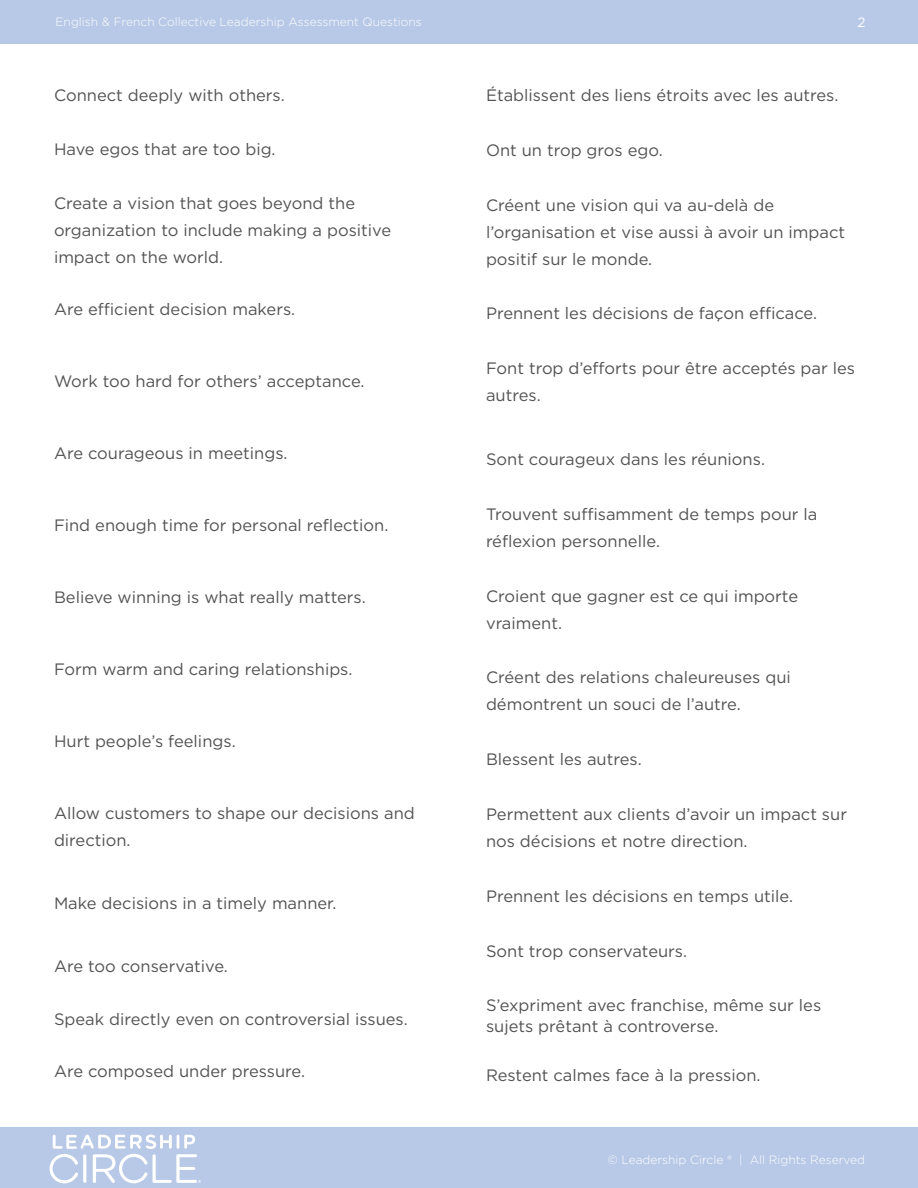
<style>
.page{position:relative;width:918px;height:1188px;background:#fff}
.page>*{position:absolute;margin:0;border:0;box-sizing:border-box;transform-origin:0 0}
.Paragraph_Body_Chine{font:16.5px/27px "Gotham";color:#535353}
.paragraph_body{font:16.5px/27px "Gotham";color:#535353}
.t1{font:13.5px "Gotham";color:#fff}
.t2{font:300 12px "Gotham";color:#feffff}
</style>
<div class="page">
<div style="left:0;top:1127px;width:918px;height:61px;background:#b8c9e7"></div>
<div style="left:0;top:0;width:918px;height:44px;background:#b8c9e7"></div>
<svg style="left:50px;top:1134px;width:151px;height:49px"></svg>
<p class="t2" style="left:56px;top:14px;width:368px">English &amp; French Collective Leadership Assessment Questions</p>
<p class="t1" style="left:858px;top:14px;width:10px">2</p>
<p class="paragraph_body" style="left:54px;top:81px;width:232px">Connect deeply with others.</p>
<p class="paragraph_body" style="left:54px;top:135px;width:223px">Have egos that are too big.</p>
<p class="paragraph_body" style="left:54px;top:189px;width:339px">Create a vision that goes beyond the organization to include making a positive impact on the world.</p>
<p class="paragraph_body" style="left:54px;top:296px;width:243px">Are efficient decision makers.</p>
<p class="paragraph_body" style="left:54px;top:368px;width:312px">Work too hard for others’ acceptance.</p>
<p class="paragraph_body" style="left:54px;top:440px;width:235px">Are courageous in meetings.</p>
<p class="paragraph_body" style="left:54px;top:512px;width:336px">Find enough time for personal reflection.</p>
<p class="paragraph_body" style="left:54px;top:584px;width:313px">Believe winning is what really matters.</p>
<p class="paragraph_body" style="left:54px;top:656px;width:300px">Form warm and caring relationships.</p>
<p class="paragraph_body" style="left:54px;top:728px;width:183px">Hurt people’s feelings.</p>
<p class="paragraph_body" style="left:54px;top:800px;width:362px">Allow customers to shape our decisions and direction.</p>
<p class="paragraph_body" style="left:54px;top:890px;width:284px">Make decisions in a timely manner.</p>
<p class="paragraph_body" style="left:54px;top:953px;width:175px">Are too conservative.</p>
<p class="paragraph_body" style="left:54px;top:1005px;width:355px">Speak directly even on controversial issues.</p>
<p class="paragraph_body" style="left:54px;top:1058px;width:253px">Are composed under pressure.</p>
<p class="Paragraph_Body_Chine" style="left:486px;top:81px;width:354px">Établissent des liens étroits avec les autres.</p>
<p class="Paragraph_Body_Chine" style="left:486px;top:136px;width:178px">Ont un trop gros ego.</p>
<p class="Paragraph_Body_Chine" style="left:486px;top:191px;width:361px">Créent une vision qui va au-delà de l’organisation et vise aussi à avoir un impact positif sur le monde.</p>
<p class="Paragraph_Body_Chine" style="left:486px;top:300px;width:333px">Prennent les décisions de façon efficace.</p>
<p class="Paragraph_Body_Chine" style="left:486px;top:355px;width:371px">Font trop d’efforts pour être acceptés par les autres.</p>
<p class="Paragraph_Body_Chine" style="left:486px;top:445px;width:281px">Sont courageux dans les réunions.</p>
<p class="Paragraph_Body_Chine" style="left:486px;top:500px;width:333px">Trouvent suffisamment de temps pour la réflexion personnelle.</p>
<p class="Paragraph_Body_Chine" style="left:486px;top:582px;width:314px">Croient que gagner est ce qui importe vraiment.</p>
<p class="Paragraph_Body_Chine" style="left:486px;top:664px;width:306px">Créent des relations chaleureuses qui démontrent un souci de l’autre.</p>
<p class="Paragraph_Body_Chine" style="left:486px;top:746px;width:157px">Blessent les autres.</p>
<p class="Paragraph_Body_Chine" style="left:486px;top:800px;width:363px">Permettent aux clients d’avoir un impact sur nos décisions et notre direction.</p>
<p class="Paragraph_Body_Chine" style="left:486px;top:882px;width:309px">Prennent les décisions en temps utile.</p>
<p class="Paragraph_Body_Chine" style="left:486px;top:937px;width:203px">Sont trop conservateurs.</p>
<p class="Paragraph_Body_Chine" style="left:486px;top:995px;width:337px;line-height:21px">S’expriment avec franchise, même sur les sujets prêtant à controverse.</p>
<p class="Paragraph_Body_Chine" style="left:486px;top:1062px;width:276px">Restent calmes face à la pression.</p>
<p class="t2" style="left:608px;top:1153px;width:259px">© Leadership Circle ® | All Rights Reserved</p>
</div>
